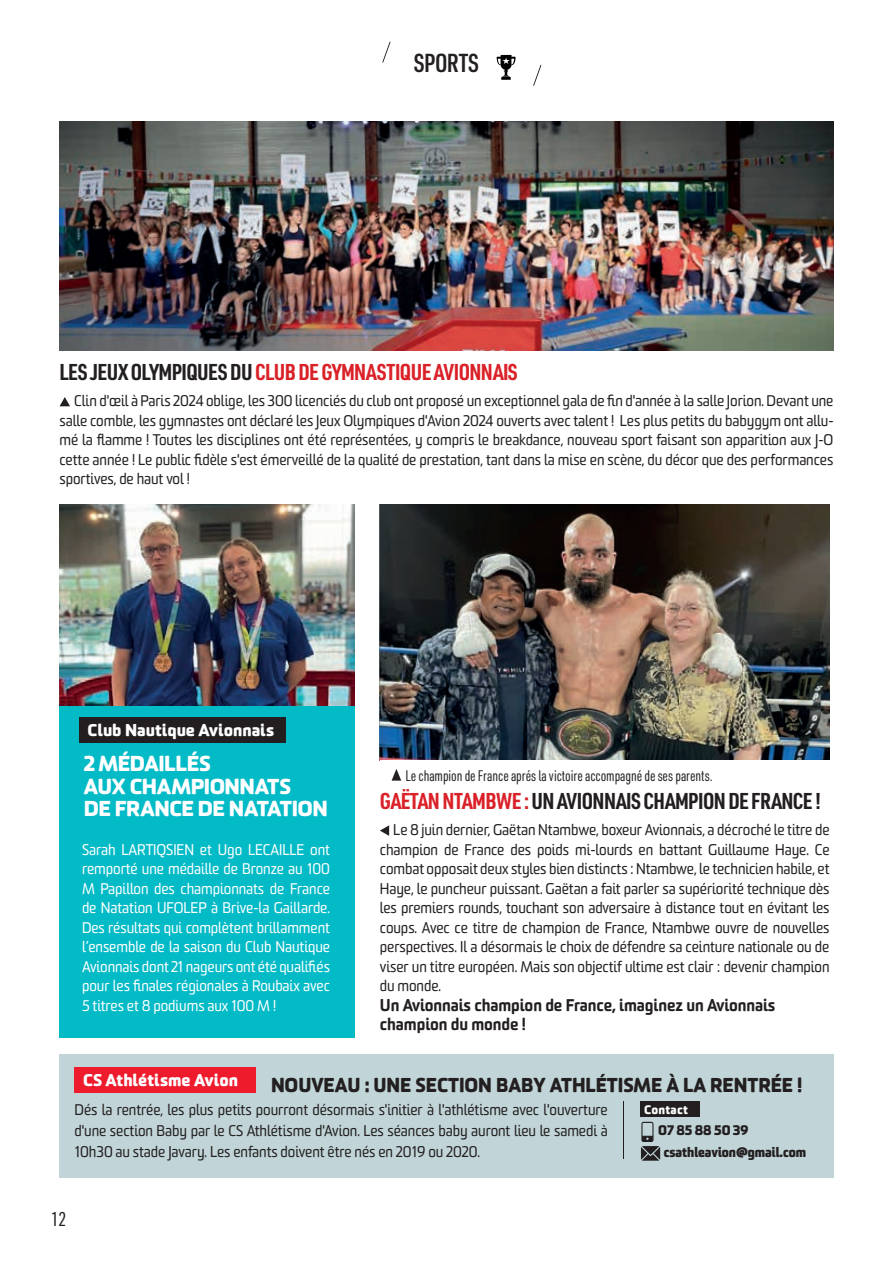
<style>
.page{position:relative;width:893px;height:1263px;background:#fff}
.page>*{position:absolute;margin:0;border:0;box-sizing:border-box;transform-origin:0 0}
.t1{font:600 25.5px "URWDIN Cond";letter-spacing:-.01em;color:#231f20}
.t2{font:700 22.5px "URWDIN Cond";letter-spacing:-.025em;color:#da2128}
.t3{font:700 22.5px "URWDIN Cond";letter-spacing:-.025em;color:#231f20}
.t4{font:800 21px/22.5px "Sommet Rounded";letter-spacing:-.025em;color:#fff}
.t5{font:800 19.5px "Sommet Rounded";letter-spacing:-.005em;color:#231f20;scale:.96 1}
.t6{font:19.5px "URWDIN Cond";color:#231f20}
.t7{font:900 16.5px/19.5px "Sommet Rounded";letter-spacing:-.005em;color:#231f20;scale:.96 1}
.t8{font:800 16.5px "Sommet Rounded";color:#fff}
.t9{font:15px/19.5px "Sommet Rounded";letter-spacing:-.005em;color:#231f20;text-align:justify;scale:.96 1}
.t10{font:15px/19.5px "Sommet Rounded";letter-spacing:-.005em;color:#fff;text-align:justify;scale:.96 1}
.t11{font:15px "URWDIN Cond";letter-spacing:-.005em;color:#231f20;scale:.96 1}
.t12{font:800 13.5px/21.9px "Sommet";color:#231f20}
.t13{font:800 12px "Sommet Rounded";letter-spacing:.015em;color:#fff}
.s1{color:#231f20}
.s2{color:#da2128}
</style>
<div class="page">
<div style="left:59px;top:1054px;width:774px;height:124px;background:#c1d5d8"></div>
<svg style="left:382px;top:42px;width:9px;height:21px"></svg>
<svg style="left:533px;top:65px;width:8px;height:21px"></svg>
<svg style="left:497px;top:55px;width:19px;height:25px"></svg>
<div style="left:59px;top:505px;width:295px;height:533px;background:#03bac7"></div>
<img style="left:59px;top:505px;width:295px;height:201px">
<div style="left:79px;top:718px;width:207px;height:25px;background:#231f20"></div>
<img style="left:380px;top:505px;width:450px;height:255px">
<svg style="left:380px;top:825px;width:9px;height:11px"></svg>
<img style="left:59px;top:121px;width:774px;height:230px">
<svg style="left:60px;top:397px;width:10px;height:9px"></svg>
<svg style="left:392px;top:769px;width:9px;height:12px"></svg>
<div style="left:75px;top:1067px;width:181px;height:26px;background:#ee1b2d"></div>
<div style="left:640px;top:1101px;width:59px;height:16px;background:#231f20"></div>
<svg style="left:641px;top:1122px;width:19px;height:39px"></svg>
<hr style="left:624px;top:1101px;width:1px;height:58px;background:#231f20">
<h1 class="t1" style="left:414px;top:46px;width:67px">SPORTS</h1>
<h2 class="t2" style="left:60px;top:357px;width:460px"><span class="s1">LES JEUX OLYMPIQUES DU</span> CLUB DE GYMNASTIQUE AVIONNAIS</h2>
<p class="t9" style="left:60px;top:391px;width:808px;text-indent:15px">Clin d'œil à Paris 2024 oblige, les 300 licenciés du club ont proposé un exceptionnel gala de fin d'année à la salle Jorion. Devant une salle comble, les gymnastes ont déclaré les Jeux Olympiques d'Avion 2024 ouverts avec talent ! Les plus petits du babygym ont allu&shy;mé la flamme ! Toutes les disciplines ont été représentées, y compris le breakdance, nouveau sport faisant son apparition aux J-O cette année ! Le public fidèle s'est émerveillé de la qualité de prestation, tant dans la mise en scène, du décor que des performances sportives, de haut vol !</p>
<p class="t8" style="left:88px;top:719px;width:188px">Club Nautique Avionnais</p>
<h3 class="t4" style="left:84px;top:751px;width:246px">2 MÉDAILLÉS<br>AUX CHAMPIONNATS<br>DE FRANCE DE NATATION</h3>
<p class="t10" style="left:82px;top:840px;width:260px">Sarah LARTIQSIEN et Ugo LECAILLE ont remporté une médaille de Bronze au 100<br>M Papillon des championnats de France de Natation UFOLEP à Brive-la Gaillarde.<br>Des résultats qui complètent brillamment l’ensemble de la saison du Club Nautique Avionnais dont 21 nageurs ont été qualifiés pour les finales régionales à Roubaix avec 5 titres et 8 podiums aux 100 M !</p>
<p class="t11" style="left:405px;top:765px;width:321px">Le champion de France aprés la victoire accompagné de ses parents.</p>
<h2 class="t3" style="left:380px;top:785px;width:443px"><span class="s2">GAËTAN NTAMBWE :</span> UN AVIONNAIS CHAMPION DE FRANCE !</h2>
<p class="t9" style="left:380px;top:820px;width:470px;text-indent:13px">Le 8 juin dernier, Gaëtan Ntambwe, boxeur Avionnais, a décroché le titre de champion de France des poids mi-lourds en battant Guillaume Haye. Ce combat opposait deux styles bien distincts : Ntambwe, le technicien habile, et Haye, le puncheur puissant. Gaëtan a fait parler sa supériorité technique dès les premiers rounds, touchant son adversaire à distance tout en évitant les coups. Avec ce titre de champion de France, Ntambwe ouvre de nouvelles perspectives. Il a désormais le choix de défendre sa ceinture nationale ou de viser un titre européen. Mais son objectif ultime est clair : devenir champion du monde.</p>
<p class="t7" style="left:380px;top:995px;width:414px">Un Avionnais champion de France, imaginez un Avionnais champion du monde !</p>
<p class="t8" style="left:83px;top:1069px;width:156px">CS Athlétisme Avion</p>
<h3 class="t5" style="left:271px;top:1072px;width:555px">NOUVEAU : UNE SECTION BABY ATHLÉTISME À LA RENTRÉE !</h3>
<p class="t9" style="left:75px;top:1099px;width:557px;line-height:21px">Dés la rentrée, les plus petits pourront désormais s'initier à l'athlétisme avec l'ouverture d'une section Baby par le CS Athlétisme d'Avion. Les séances baby auront lieu le samedi à 10h30 au stade Javary. Les enfants doivent être nés en 2019 ou 2020.</p>
<p class="t13" style="left:644px;top:1101px;width:45px">Contact</p>
<p class="t12" style="left:664px;top:1120px;width:144px;text-indent:-6px">07 85 88 50 39 csathleavion@gmail.com</p>
<h3 class="t6" style="left:51px;top:1206px;width:17px">12</h3>
</div>
